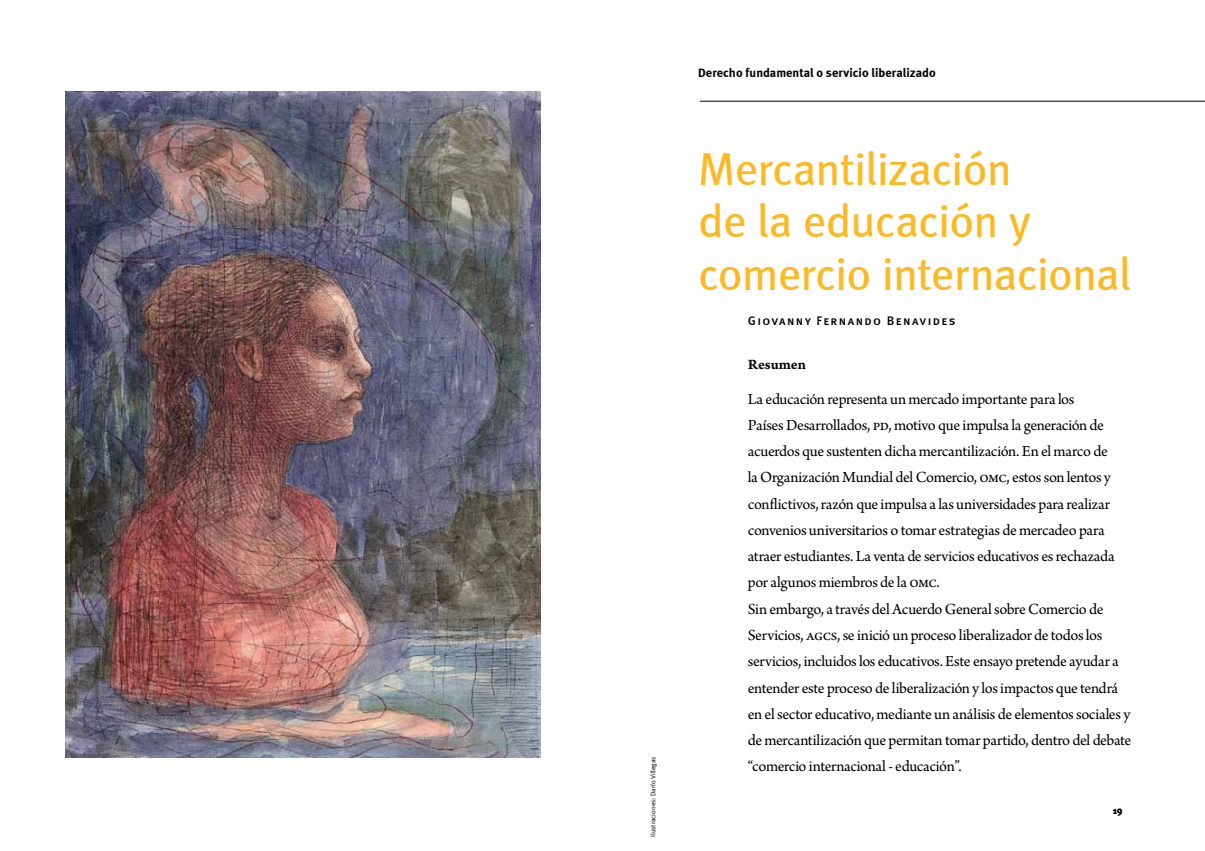
<style>
.page{position:relative;width:1205px;height:851px;background:#fff}
.page>*{position:absolute;margin:0;border:0;box-sizing:border-box;transform-origin:0 0}
.t1{font:46.25px/52.5px "Meta";letter-spacing:-.02em;color:#fdb924}
.t2{font:16.25px/26.2px "Arno Pro";letter-spacing:-.02em;color:#000}
.t3{font:15px "Arno Pro Smbd Caption";letter-spacing:-.005em;color:#000}
.t4{font:700 12.5px "Meta";color:#000}
.t5{font:12.5px "Meta Medium Caps";letter-spacing:.11em;color:#000}
.t6{font:900 10px "Meta";color:#000}
.t7{font:6.88px "Meta Normal";letter-spacing:-.005em;color:#000}
</style>
<div class="page">
<hr style="left:700px;top:101px;width:505px;height:1px;background:#000">
<img style="left:66px;top:91px;width:474px;height:666px">
<p class="t7" style="left:649px;top:836px;width:82px;rotate:-90deg">Ilustraciones: Darío Villegas</p>
<p class="t4" style="left:698px;top:66px;width:239px">Derecho fundamental o servicio liberalizado</p>
<h1 class="t1" style="left:698px;top:142px;width:434px">Mercantilización<br>de la educación y comercio internacional</h1>
<p class="t5" style="left:748px;top:313px;width:209px">Giovanny Fernando Benavides</p>
<p class="t3" style="left:748px;top:356px;width:60px">Resumen</p>
<p class="t2" style="left:748px;top:386px;width:385px">La educación representa un mercado importante para los<br>Países Desarrollados, pd, motivo que impulsa la generación de acuerdos que sustenten dicha mercantilización. En el marco de<br>la Organización Mundial del Comercio, omc, estos son lentos y conflictivos, razón que impulsa a las universidades para realizar convenios universitarios o tomar estrategias de mercadeo para atraer estudiantes. La venta de servicios educativos es rechazada por algunos miembros de la omc.<br>Sin embargo, a través del Acuerdo General sobre Comercio de Servicios, agcs, se inició un proceso liberalizador de todos los servicios, incluidos los educativos. Este ensayo pretende ayudar a entender este proceso de liberalización y los impactos que tendrá en el sector educativo, mediante un análisis de elementos sociales y de mercantilización que permitan tomar partido, dentro del debate “comercio internacional - educación”.</p>
<p class="t6" style="left:1112px;top:804px;width:11px">19</p>
</div>
